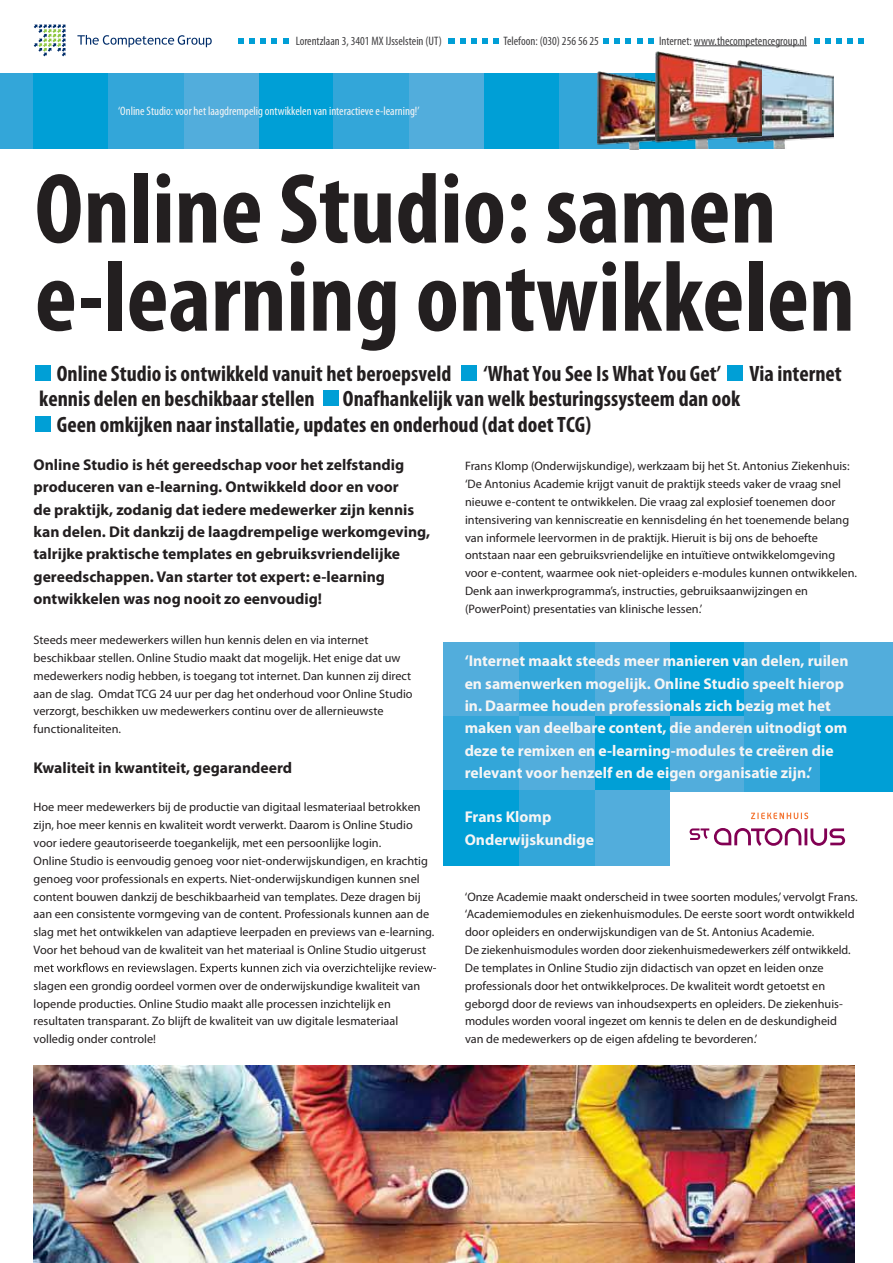
<style>
.page{position:relative;width:893px;height:1263px;background:#fff}
.page>*{position:absolute;margin:0;border:0;box-sizing:border-box;transform-origin:0 0}
.t1{font:700 condensed 100.35px/88.1px "Myriad Pro";color:#231f20}
.t2{font:700 condensed 22.35px/25.7px "Myriad Pro";color:#231f20}
.t3{font:700 15.6px/22.4px "Myriad Pro";color:#231f20}
.t4{font:700 15.6px/22.4px "Myriad Pro";color:#f5f5f5}
.t5{font:12.3px/17.9px "Myriad Pro";color:#231f20}
.t6{font:condensed 12.3px "Myriad Pro";color:#414042}
.t7{font:condensed 12.3px "Myriad Pro";color:#f5f5f5}
</style>
<div class="page">
<div style="left:444px;top:642px;width:75px;height:75px;background:#52addc"></div>
<div style="left:669px;top:642px;width:75px;height:75px;background:#009fd6"></div>
<div style="left:594px;top:642px;width:75px;height:75px;background:#52addc"></div>
<div style="left:519px;top:642px;width:75px;height:75px;background:#33a6d9"></div>
<div style="left:819px;top:642px;width:74px;height:75px;background:#52addc"></div>
<div style="left:744px;top:642px;width:75px;height:75px;background:#33a6d9"></div>
<div style="left:444px;top:716px;width:75px;height:75px;background:#33a6d9"></div>
<div style="left:669px;top:716px;width:75px;height:75px;background:#52addc"></div>
<div style="left:594px;top:716px;width:75px;height:75px;background:#009fd6"></div>
<div style="left:519px;top:716px;width:75px;height:75px;background:#52addc"></div>
<div style="left:819px;top:716px;width:74px;height:75px;background:#009fd6"></div>
<div style="left:744px;top:716px;width:75px;height:75px;background:#33a6d9"></div>
<div style="left:444px;top:791px;width:75px;height:75px;background:#009fd6"></div>
<div style="left:594px;top:791px;width:75px;height:75px;background:#52addc"></div>
<div style="left:519px;top:791px;width:75px;height:75px;background:#33a6d9"></div>
<img style="left:34px;top:1065px;width:821px;height:198px">
<svg style="left:34px;top:963px;width:402px;height:11px"></svg>
<div style="left:35px;top:365px;width:16px;height:16px;background:#009fd6"></div>
<div style="left:35px;top:416px;width:16px;height:16px;background:#009fd6"></div>
<div style="left:461px;top:365px;width:16px;height:16px;background:#009fd6"></div>
<div style="left:727px;top:365px;width:16px;height:16px;background:#009fd6"></div>
<div style="left:323px;top:390px;width:15px;height:16px;background:#009fd6"></div>
<svg style="left:34px;top:25px;width:32px;height:31px"></svg>
<svg style="left:77px;top:35px;width:135px;height:12px"></svg>
<div style="left:33px;top:74px;width:75px;height:75px;background:#009fd6"></div>
<div style="left:259px;top:74px;width:75px;height:75px;background:#009fd6"></div>
<div style="left:184px;top:74px;width:75px;height:75px;background:#52addc"></div>
<div style="left:108px;top:74px;width:76px;height:75px;background:#33a6d9"></div>
<div style="left:0;top:74px;width:32px;height:75px;background:#33a6d9"></div>
<div style="left:409px;top:74px;width:75px;height:75px;background:#52addc"></div>
<div style="left:334px;top:74px;width:75px;height:75px;background:#33a6d9"></div>
<div style="left:484px;top:74px;width:75px;height:75px;background:#009fd6"></div>
<div style="left:559px;top:74px;width:75px;height:75px;background:#33a6d9"></div>
<hr style="left:694px;top:45px;width:113px;height:1px;background:#414042">
<svg style="left:239px;top:39px;width:5px;height:5px"></svg>
<svg style="left:250px;top:39px;width:5px;height:5px"></svg>
<svg style="left:261px;top:39px;width:5px;height:5px"></svg>
<svg style="left:272px;top:39px;width:5px;height:5px"></svg>
<svg style="left:283px;top:39px;width:5px;height:5px"></svg>
<svg style="left:471px;top:39px;width:5px;height:5px"></svg>
<svg style="left:482px;top:39px;width:5px;height:5px"></svg>
<svg style="left:493px;top:39px;width:5px;height:5px"></svg>
<svg style="left:604px;top:39px;width:5px;height:5px"></svg>
<svg style="left:615px;top:39px;width:5px;height:5px"></svg>
<svg style="left:626px;top:39px;width:5px;height:5px"></svg>
<svg style="left:637px;top:39px;width:5px;height:5px"></svg>
<svg style="left:648px;top:39px;width:5px;height:5px"></svg>
<svg style="left:814px;top:39px;width:5px;height:5px"></svg>
<svg style="left:825px;top:39px;width:5px;height:5px"></svg>
<svg style="left:836px;top:39px;width:5px;height:5px"></svg>
<svg style="left:847px;top:39px;width:5px;height:5px"></svg>
<svg style="left:858px;top:39px;width:5px;height:5px"></svg>
<svg style="left:449px;top:39px;width:16px;height:5px"></svg>
<img style="left:597px;top:71px;width:58px;height:78px">
<img style="left:761px;top:64px;width:73px;height:85px">
<img style="left:655px;top:51px;width:106px;height:98px">
<hr style="left:804px;top:828px;width:3px;height:17px;background:#820053">
<svg style="left:810px;top:828px;width:35px;height:18px"></svg>
<svg style="left:690px;top:828px;width:111px;height:18px"></svg>
<svg style="left:751px;top:812px;width:57px;height:7px"></svg>
<p class="t6" style="left:296px;top:33px;width:148px">Lorentzlaan 3, 3401 MX IJsselstein (UT)</p>
<p class="t6" style="left:503px;top:33px;width:97px">Telefoon: (030) 256 56 25</p>
<p class="t6" style="left:659px;top:33px;width:149px">Internet: www.thecompetencegroup.nl</p>
<p class="t7" style="left:118px;top:103px;width:303px">‘Online Studio: voor het laagdrempelig ontwikkelen van interactieve e-learning!’</p>
<h1 class="t1" style="left:35px;top:163px;width:822px">Online Studio: samen e-learning ontwikkelen</h1>
<h2 class="t2" style="left:57px;top:360px;width:396px">Online Studio is ontwikkeld vanuit het beroepsveld</h2>
<h2 class="t2" style="left:483px;top:360px;width:239px">‘What You See Is What You Get’</h2>
<h2 class="t2" style="left:749px;top:360px;width:94px">Via internet</h2>
<h2 class="t2" style="left:39px;top:386px;width:277px">kennis delen en beschikbaar stellen</h2>
<h2 class="t2" style="left:57px;top:386px;width:685px;text-indent:286px">Onafhankelijk van welk besturingssysteem dan ook<br>Geen omkijken naar installatie, updates en onderhoud (dat doet TCG)</h2>
<p class="t3" style="left:34px;top:453px;width:398px">Online Studio is hét gereedschap voor het zelfstandig produceren van e-learning. Ontwikkeld door en voor<br>de praktijk, zodanig dat iedere medewerker zijn kennis kan delen. Dit dankzij de laagdrempelige werkomgeving, talrijke praktische templates en gebruiksvriendelijke gereedschappen. Van starter tot expert: e-learning ontwikkelen was nog nooit zo eenvoudig!</p>
<p class="t5" style="left:34px;top:631px;width:381px">Steeds meer medewerkers willen hun kennis delen en via internet beschikbaar stellen. Online Studio maakt dat mogelijk. Het enige dat uw medewerkers nodig hebben, is toegang tot internet. Dan kunnen zij direct aan de slag. Omdat TCG 24 uur per dag het onderhoud voor Online Studio verzorgt, beschikken uw medewerkers continu over de allernieuwste functionaliteiten.</p>
<p class="t3" style="left:34px;top:756px;width:260px">Kwaliteit in kwantiteit, gegarandeerd</p>
<p class="t5" style="left:34px;top:798px;width:402px">Hoe meer medewerkers bij de productie van digitaal lesmateriaal betrokken zijn, hoe meer kennis en kwaliteit wordt verwerkt. Daarom is Online Studio voor iedere geautoriseerde toegankelijk, met een persoonlijke login.<br>Online Studio is eenvoudig genoeg voor niet-onderwijskundigen, en krachtig genoeg voor professionals en experts. Niet-onderwijskundigen kunnen snel content bouwen dankzij de beschikbaarheid van templates. Deze dragen bij aan een consistente vormgeving van de content. Professionals kunnen aan de slag met het ontwikkelen van adaptieve leerpaden en previews van e-learning.<br>Voor het behoud van de kwaliteit van het materiaal is Online Studio uitgerust</p>
<p class="t5" style="left:34px;top:976px;width:388px">slagen een grondig oordeel vormen over de onderwijskundige kwaliteit van lopende producties. Online Studio maakt alle processen inzichtelijk en resultaten transparant. Zo blijft de kwaliteit van uw digitale lesmateriaal volledig onder controle!</p>
<p class="t5" style="left:465px;top:457px;width:394px">Frans Klomp (Onderwijskundige), werkzaam bij het St. Antonius Ziekenhuis: ‘De Antonius Academie krijgt vanuit de praktijk steeds vaker de vraag snel nieuwe e-content te ontwikkelen. Die vraag zal explosief toenemen door intensivering van kenniscreatie en kennisdeling én het toenemende belang van informele leervormen in de praktijk. Hieruit is bij ons de behoefte ontstaan naar een gebruiksvriendelijke en intuïtieve ontwikkelomgeving voor e-content, waarmee ook niet-opleiders e-modules kunnen ontwikkelen.<br>Denk aan inwerkprogramma’s, instructies, gebruiksaanwijzingen en (PowerPoint) presentaties van klinische lessen.’</p>
<p class="t4" style="left:465px;top:649px;width:385px">‘Internet maakt steeds meer manieren van delen, ruilen en samenwerken mogelijk. Online Studio speelt hierop in. Daarmee houden professionals zich bezig met het maken van deelbare content, die anderen uitnodigt om deze te remixen en e-learning-modules te creëren die relevant voor henzelf en de eigen organisatie zijn.’</p>
<p class="t4" style="left:465px;top:805px;width:131px">Frans Klomp<br>Onderwijskundige</p>
<p class="t5" style="left:465px;top:887px;width:394px">‘Onze Academie maakt onderscheid in twee soorten modules,’ vervolgt Frans. ‘Academiemodules en ziekenhuismodules. De eerste soort wordt ontwikkeld door opleiders en onderwijskundigen van de St. Antonius Academie.<br>De ziekenhuismodules worden door ziekenhuismedewerkers zélf ontwikkeld.<br>De templates in Online Studio zijn didactisch van opzet en leiden onze professionals door het ontwikkelproces. De kwaliteit wordt getoetst en geborgd door de reviews van inhoudsexperts en opleiders. De ziekenhuis&shy;modules worden vooral ingezet om kennis te delen en de deskundigheid van de medewerkers op de eigen afdeling te bevorderen.’</p>
</div>
